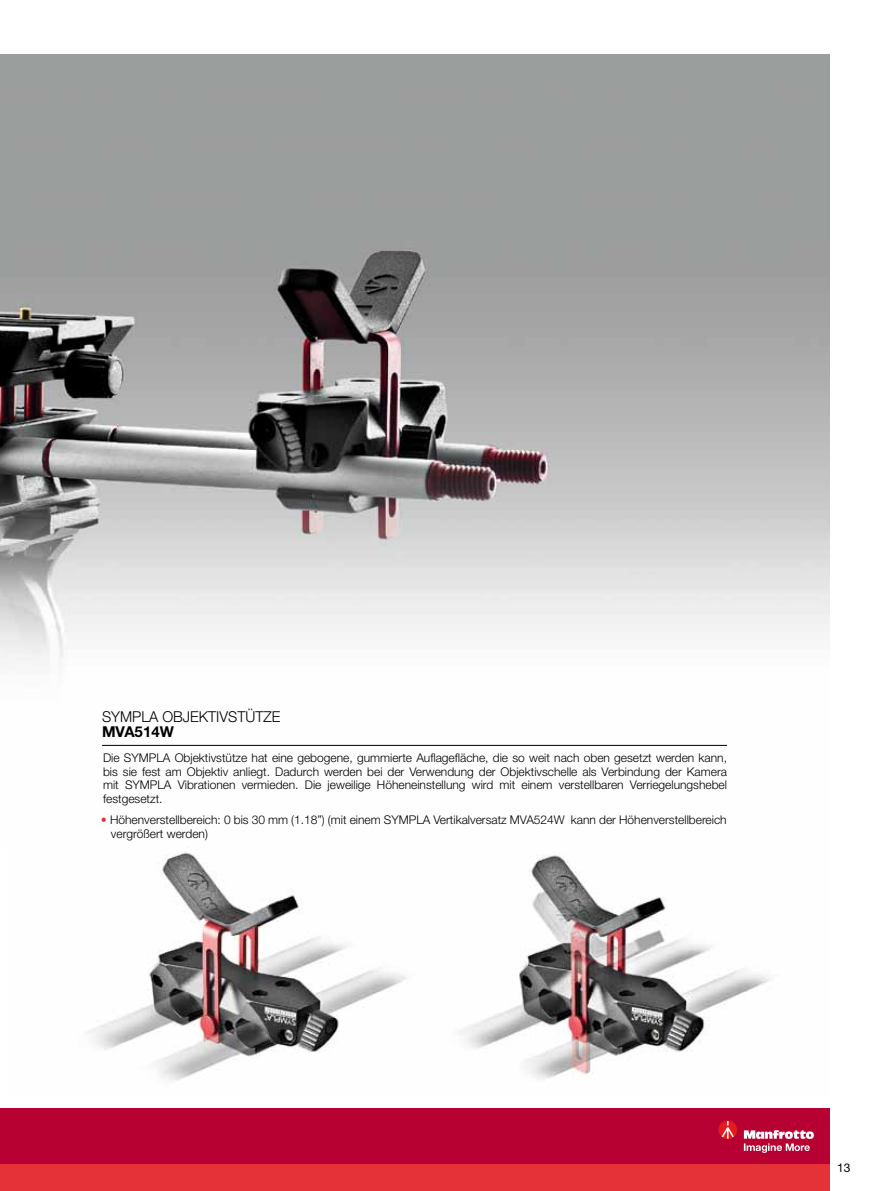
<style>
.page{position:relative;width:893px;height:1191px;background:#fff}
.page>*{position:absolute;margin:0;border:0;box-sizing:border-box;transform-origin:0 0}
.t1{font:300 15px "Helvetica Neue LT Std";color:#000}
.t2{font:700 15px "Helvetica Neue LT Std";color:#000}
.t3{font:300 12px/13.5px "Helvetica Neue LT Std";color:#000;text-align:justify}
.t4{font:12px "Helvetica Neue LT Std";color:#000}
.s1{font-weight:500;color:#e53138}
</style>
<div class="page">
<div style="left:0;top:1163px;width:829px;height:28px;background:#e53138"></div>
<div style="left:0;top:1108px;width:829px;height:55px;background:#b70132"></div>
<img style="left:0;top:54px;width:829px;height:692px">
<img style="left:459px;top:855px;width:312px;height:224px">
<svg style="left:719px;top:1120px;width:18px;height:19px"></svg>
<svg style="left:744px;top:1130px;width:70px;height:23px"></svg>
<hr style="left:102px;top:745px;width:625px;height:1px;background:#000">
<img style="left:87px;top:852px;width:320px;height:229px">
<p class="t1" style="left:102px;top:707px;width:81px">SYMPLA Objektivstütze</p>
<p class="t2" style="left:102px;top:722px;width:73px">MVA514W</p>
<p class="t3" style="left:103px;top:751px;width:625px">Die SYMPLA Objektivstütze hat eine gebogene, gummierte Auflagefläche, die so weit nach oben gesetzt werden kann, bis sie fest am Objektiv anliegt. Dadurch werden bei der Verwendung der Objektivschelle als Verbindung der Kamera mit SYMPLA Vibrationen vermieden. Die jeweilige Höheneinstellung wird mit einem verstellbaren Verriegelungshebel festgesetzt.</p>
<p class="t3" style="left:111px;top:813px;width:617px;text-indent:-10px"><span class="s1">•</span> Höhenverstellbereich: 0 bis 30 mm (1.18”) (mit einem SYMPLA Vertikalversatz MVA524W kann der Höhenverstellbereich vergrößert werden)</p>
<p class="t4" style="left:837px;top:1160px;width:15px">13</p>
</div>
